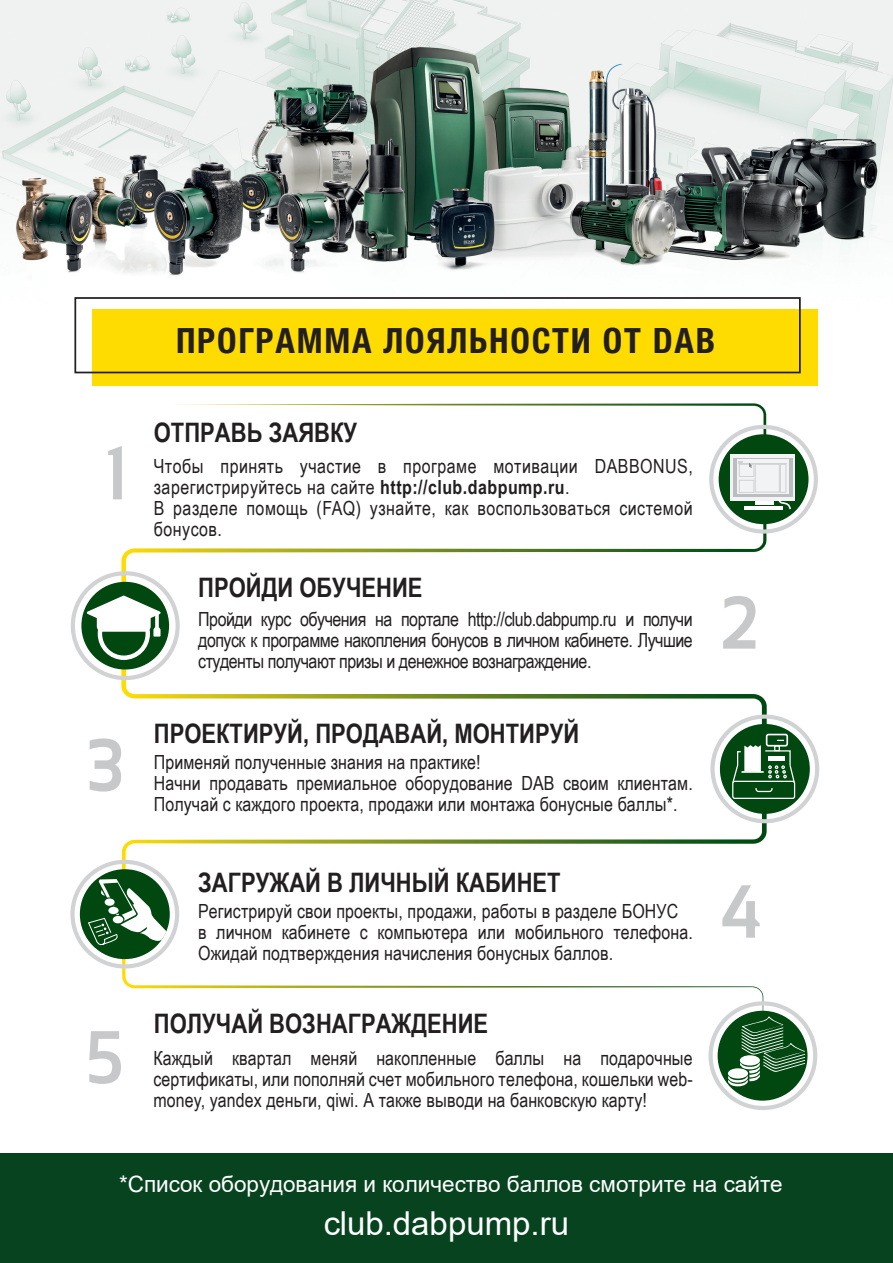
<style>
.page{position:relative;width:893px;height:1263px;background:#fff}
.page>*{position:absolute;margin:0;border:0;box-sizing:border-box;transform-origin:0 0}
.t1{font:700 75px "Sansation";color:#c7c8ca;scale:.9 1}
.t2{font:700 condensed 34.95px "Helvetica Neue LTW1 G";letter-spacing:.05em;color:#231f20}
.t3{font:33px "Arial";color:#fff}
.t4{font:700 26.85px "Arial Narrow";color:#231f20}
.t5{font:22.5px "Arial";color:#fff}
.t6{font:19.5px/21px "Arial Narrow";letter-spacing:.005em;color:#231f20;text-align:justify}
.t7{font:19.5px/21px "Arial Narrow";letter-spacing:.025em;color:#231f20}
.s1{font-weight:700}
</style>
<div class="page">
<img style="left:0;top:0;width:893px;height:433px">
<div style="left:92px;top:309px;width:726px;height:76px;background:#ffdc01"></div>
<div style="left:74px;top:297px;width:727px;height:76px;border:2px solid #231f20"></div>
<div style="left:0;top:1153px;width:893px;height:110px;background:#07431f"></div>
<svg style="left:121px;top:403px;width:643px;height:666px"></svg>
<div style="left:719px;top:434px;width:89px;height:90px;background:#004710;border-radius:50%"></div>
<div style="left:709px;top:425px;width:109px;height:109px;border:4px solid #d1d2d4;border-radius:50%"></div>
<svg style="left:731px;top:454px;width:64px;height:46px"></svg>
<div style="left:734px;top:458px;width:59px;height:38px;background:linear-gradient(to right,#bcbdc0,#bcbdc0)"></div>
<hr style="left:755px;top:501px;width:18px;height:4px;background:#fff">
<hr style="left:745px;top:506px;width:38px;height:3px;background:#fff">
<svg style="left:778px;top:497px;width:14px;height:13px"></svg>
<div style="left:737px;top:460px;width:52px;height:34px;background:#f2f3f4"></div>
<hr style="left:739px;top:461px;width:48px;height:2px;background:#d1d2d4">
<div style="left:739px;top:464px;width:15px;height:13px;border:1px solid #d1d2d4"></div>
<div style="left:739px;top:480px;width:15px;height:13px;border:1px solid #d1d2d4"></div>
<div style="left:780px;top:464px;width:6px;height:28px;border:1px solid #d1d2d4"></div>
<div style="left:755px;top:464px;width:25px;height:28px;border:1px solid #d1d2d4"></div>
<hr style="left:743px;top:461px;width:43px;height:2px;background:#f2f3f4">
<svg style="left:749px;top:463px;width:3px;height:5px"></svg>
<div style="left:80px;top:869px;width:90px;height:90px;background:#004710;border-radius:50%"></div>
<div style="left:70px;top:860px;width:109px;height:108px;border:4px solid #d1d2d4;border-radius:50%"></div>
<svg style="left:88px;top:879px;width:78px;height:66px"></svg>
<div style="left:718px;top:1011px;width:89px;height:90px;background:#004710;border-radius:50%"></div>
<div style="left:708px;top:1001px;width:109px;height:109px;border:4px solid #d1d2d4;border-radius:50%"></div>
<div style="left:720px;top:724px;width:90px;height:90px;background:#004710;border-radius:50%"></div>
<div style="left:710px;top:714px;width:109px;height:109px;border:4px solid #d1d2d4;border-radius:50%"></div>
<div style="left:766px;top:734px;width:22px;height:12px;border:2px solid #fff;border-radius:2px"></div>
<div style="left:732px;top:781px;width:63px;height:18px;border:1px solid #fff;border-radius:2px"></div>
<svg style="left:732px;top:740px;width:64px;height:53px"></svg>
<svg style="left:728px;top:1016px;width:77px;height:70px"></svg>
<div style="left:71px;top:571px;width:109px;height:109px;border:4px solid #d1d2d4;border-radius:50%"></div>
<div style="left:81px;top:582px;width:88px;height:87px;background:#004710;border-radius:50%"></div>
<svg style="left:87px;top:596px;width:74px;height:64px"></svg>
<h2 class="t2" style="left:176px;top:320px;width:541px">ПРОГРАММА ЛОЯЛЬНОСТИ ОТ DAB</h2>
<h1 class="t1" style="left:105px;top:431px;width:27px">1</h1>
<h1 class="t1" style="left:86px;top:723px;width:42px">3</h1>
<h1 class="t1" style="left:85px;top:1016px;width:44px">5</h1>
<h3 class="t4" style="left:154px;top:412px;width:205px">ОТПРАВЬ ЗАЯВКУ</h3>
<p class="t7" style="left:154px;top:455px;width:540px">Чтобы принять участие в програме мотивации DABBONUS, зарегистрируйтесь на сайте <span class="s1">http://club.dabpump.ru</span>.<br>В разделе помощь (FAQ) узнайте, как воспользоваться системой бонусов.</p>
<h3 class="t4" style="left:198px;top:568px;width:226px">ПРОЙДИ ОБУЧЕНИЕ</h3>
<p class="t6" style="left:198px;top:608px;width:496px">Пройди курс обучения на портале http://club.dabpump.ru и получи допуск к программе накопления бонусов в личном кабинете. Лучшие студенты получают призы и денежное вознаграждение.</p>
<h3 class="t4" style="left:154px;top:713px;width:427px">ПРОЕКТИРУЙ, ПРОДАВАЙ, МОНТИРУЙ</h3>
<p class="t6" style="left:154px;top:751px;width:540px;text-align:left">Применяй полученные знания на практике!<br>Начни продавать премиальное оборудование DAB своим клиентам.<br>Получай с каждого проекта, продажи или монтажа бонусные баллы*.</p>
<h3 class="t4" style="left:198px;top:862px;width:364px">ЗАГРУЖАЙ В ЛИЧНЫЙ КАБИНЕТ</h3>
<p class="t6" style="left:198px;top:899px;width:496px;text-align:left">Регистрируй свои проекты, продажи, работы в разделе БОНУС<br>в личном кабинете с компьютера или мобильного телефона.<br>Ожидай подтверждения начисления бонусных баллов.</p>
<h3 class="t4" style="left:154px;top:1003px;width:336px">ПОЛУЧАЙ ВОЗНАГРАЖДЕНИЕ</h3>
<p class="t6" style="left:153px;top:1046px;width:541px">Каждый квартал меняй накопленные баллы на подарочные сертификаты, или пополняй счет мобильного телефона, кошельки web&shy;money, yandex деньги, qiwi. А также выводи на банковскую карту!</p>
<h1 class="t1" style="left:720px;top:581px;width:45px">2</h1>
<h1 class="t1" style="left:720px;top:870px;width:46px">4</h1>
<p class="t5" style="left:119px;top:1168px;width:665px">*Список оборудования и количество баллов смотрите на сайте</p>
<h3 class="t3" style="left:324px;top:1200px;width:247px">club.dabpump.ru</h3>
</div>
